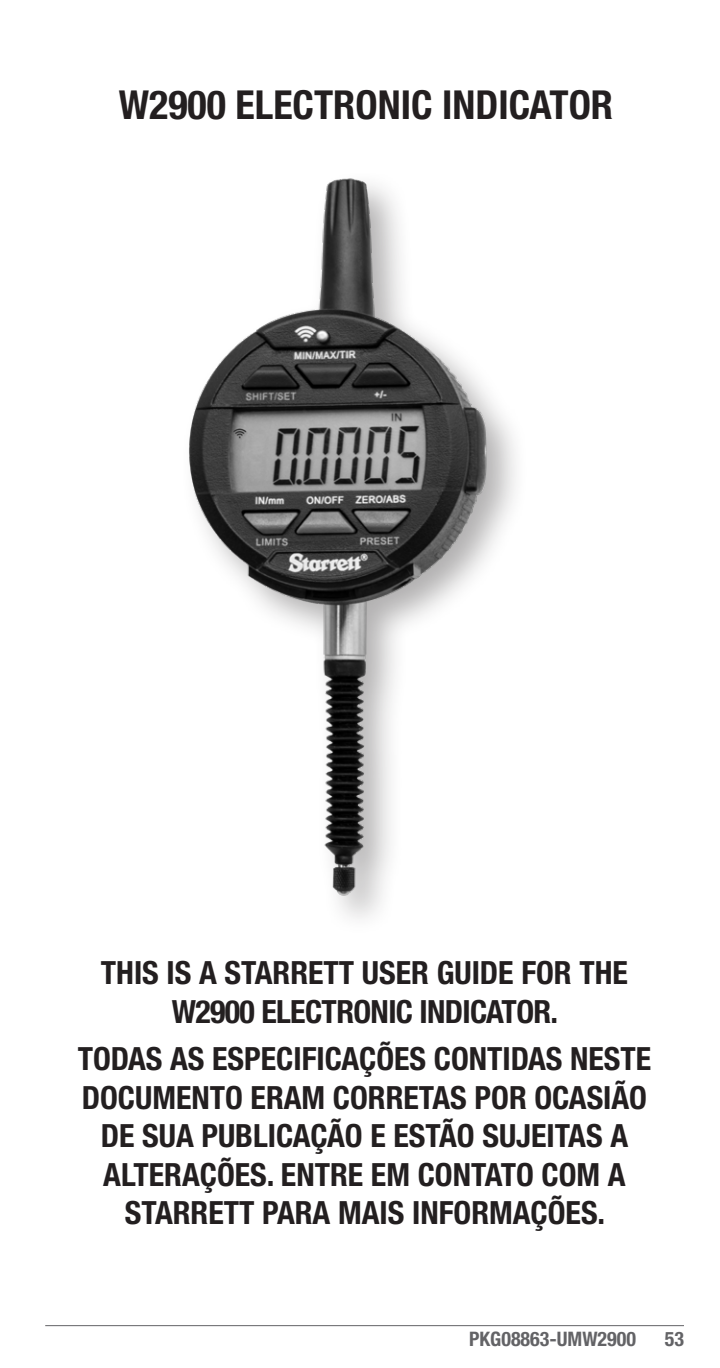
<style>
.page{position:relative;width:720px;height:1368px;background:#fff}
.page>*{position:absolute;margin:0;border:0;box-sizing:border-box;transform-origin:0 0}
.t1{font:700 condensed 40px "Helvetica Neue LT Pro";color:#231f20}
.t2{font:700 condensed 32px/38.4px "Helvetica Neue LT Pro";color:#231f20;text-align:center}
.t3{font:700 condensed 32px/38.4px "Helvetica Neue LT Pro";letter-spacing:-.02em;color:#231f20;text-align:center}
.t4{font:700 condensed 20px "Helvetica Neue LT Pro";color:#636366}
</style>
<div class="page">
<hr style="left:45px;top:1325px;width:639px;height:1px;background:#636366">
<img style="left:189px;top:178px;width:322px;height:739px">
<p class="t1" style="left:119px;top:80px;width:496px">W2900 ELECTRONIC INDICATOR</p>
<p class="t3" style="left:101px;top:954px;width:529px">THIS IS A STARRETT USER GUIDE FOR THE<br>W2900 ELECTRONIC INDICATOR.</p>
<p class="t2" style="left:78px;top:1040px;width:575px">TODAS AS ESPECIFICAÇÕES CONTIDAS NESTE DOCUMENTO ERAM CORRETAS POR OCASIÃO DE SUA PUBLICAÇÃO E ESTÃO SUJEITAS A ALTERAÇÕES. ENTRE EM CONTATO COM A STARRETT PARA MAIS INFORMAÇÕES.</p>
<p class="t4" style="left:469px;top:1327px;width:168px">PKG08863-UMW2900</p>
<p class="t4" style="left:665px;top:1327px;width:21px">53</p>
</div>
